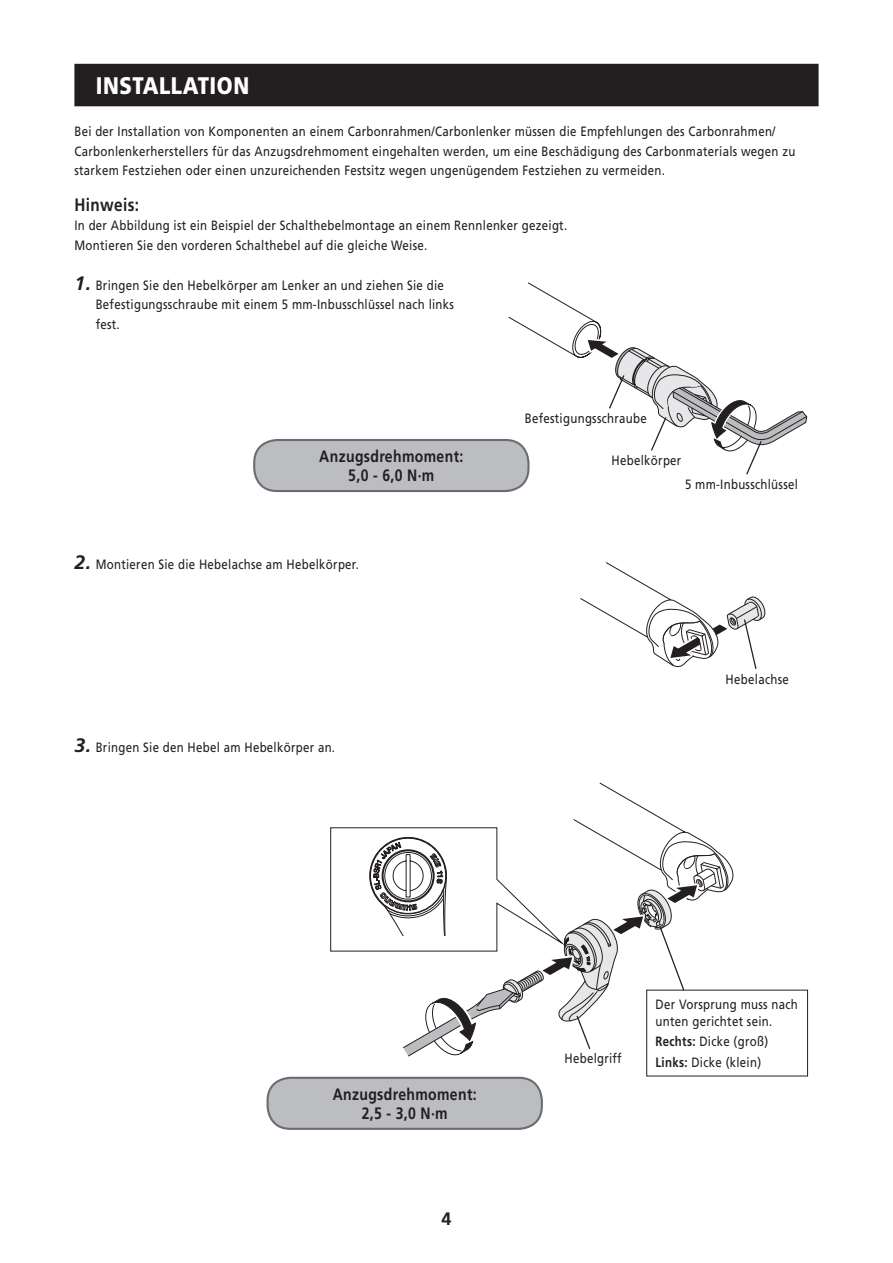
<style>
.page{position:relative;width:893px;height:1263px;background:#fff}
.page>*{position:absolute;margin:0;border:0;box-sizing:border-box;transform-origin:0 0}
.t1{font:900 24px "Frutiger LT Pro";letter-spacing:.025em;color:#fff;scale:.85 1}
.t2{font:700 18px "Frutiger LT Pro";letter-spacing:.025em;color:#231f20;scale:.85 1}
.t3{font:700 18px "Frutiger LT Pro";letter-spacing:.025em;color:#231f20}
.t4{font:700 16.5px/19.5px "Frutiger LT Pro";letter-spacing:.025em;color:#231f20;text-align:center;scale:.85 1}
.t5{font:13.5px/19.5px "Frutiger LT Pro";letter-spacing:.025em;color:#231f20;scale:.85 1}
.s1{font-weight:700;font-style:italic;font-size:19.5px}
.s2{font-weight:700}
</style>
<div class="page">
<div style="left:74px;top:64px;width:745px;height:42px;background:#231f20"></div>
<div style="left:254px;top:440px;width:274px;height:51px;background:#bcbdc0;border-radius:23px"></div>
<div style="left:253px;top:439px;width:277px;height:53px;border:2px solid #6c6d70;border-radius:23px"></div>
<svg style="left:507px;top:282px;width:301px;height:193px"></svg>
<svg style="left:580px;top:562px;width:186px;height:107px"></svg>
<svg style="left:330px;top:782px;width:404px;height:289px"></svg>
<div style="left:268px;top:1078px;width:274px;height:51px;background:#bcbdc0;border-radius:23px"></div>
<div style="left:266px;top:1077px;width:277px;height:53px;border:2px solid #6c6d70;border-radius:23px"></div>
<h1 class="t1" style="left:96px;top:71px;width:182px">INSTALLATION</h1>
<p class="t5" style="left:74px;top:122px;width:850px">Bei der Installation von Komponenten an einem Carbonrahmen/Carbonlenker müssen die Empfehlungen des Carbonrahmen/<br>Carbonlenkerherstellers für das Anzugsdrehmoment eingehalten werden, um eine Beschädigung des Carbonmaterials wegen zu starkem Festziehen oder einen unzureichenden Festsitz wegen ungenügendem Festziehen zu vermeiden.</p>
<h2 class="t2" style="left:74px;top:194px;width:78px">Hinweis:</h2>
<p class="t5" style="left:74px;top:216px;width:581px">In der Abbildung ist ein Beispiel der Schalthebelmontage an einem Rennlenker gezeigt.<br>Montieren Sie den vorderen Schalthebel auf die gleiche Weise.</p>
<p class="t5" style="left:96px;top:275px;width:423px;text-indent:-21px"><span class="s1">1.</span> Bringen Sie den Hebelkörper am Lenker an und ziehen Sie die<br>Befestigungsschraube mit einem 5 mm-Inbusschlüssel nach links fest.</p>
<p class="t4" style="left:319px;top:447px;width:171px">Anzugsdrehmoment:<br>5,0 - 6,0 N·m</p>
<p class="t5" style="left:74px;top:555px;width:336px"><span class="s1">2.</span> Montieren Sie die Hebelachse am Hebelkörper.</p>
<p class="t5" style="left:74px;top:738px;width:308px"><span class="s1">3.</span> Bringen Sie den Hebel am Hebelkörper an.</p>
<p class="t5" style="left:525px;top:409px;width:145px">Befestigungsschraube</p>
<p class="t5" style="left:612px;top:451px;width:84px">Hebelkörper</p>
<p class="t5" style="left:685px;top:474px;width:134px">5 mm-Inbusschlüssel</p>
<p class="t5" style="left:726px;top:669px;width:76px">Hebelachse</p>
<p class="t4" style="left:333px;top:1084px;width:171px">Anzugsdrehmoment:<br>2,5 - 3,0 N·m</p>
<h2 class="t3" style="left:441px;top:1208px;width:12px">4</h2>
<p class="t5" style="left:656px;top:996px;width:169px;line-height:16.5px">Der Vorsprung muss nach unten gerichtet sein.</p>
<p class="t5" style="left:656px;top:1032px;width:134px"><span class="s2">Rechts:</span> Dicke (groß)</p>
<p class="t5" style="left:564px;top:1049px;width:69px">Hebelgriff</p>
<p class="t5" style="left:656px;top:1053px;width:126px"><span class="s2">Links:</span> Dicke (klein)</p>
</div>
